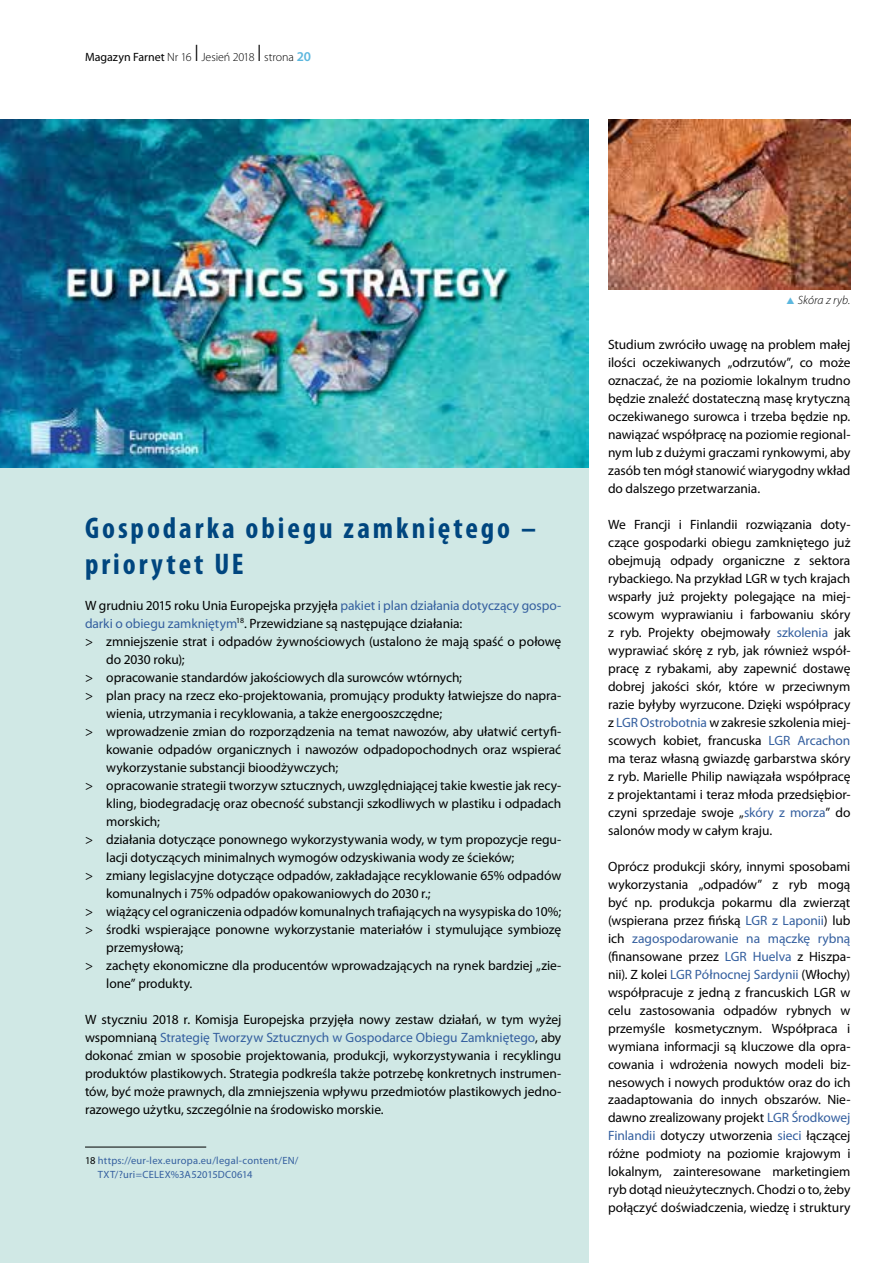
<style>
.page{position:relative;width:893px;height:1263px;background:#fff}
.page>*{position:absolute;margin:0;border:0;box-sizing:border-box;transform-origin:0 0}
.t1{font:700 condensed 30px/36px "Myriad Pro";letter-spacing:.1em;color:#00467f}
.t2{font:13.5px/18px "Myriad Pro";letter-spacing:-.005em;color:#000;text-align:justify}
.t3{font:300 12px "Myriad Pro";letter-spacing:-.005em;color:#000}
.t4{font:italic 300 12px "Myriad Pro";letter-spacing:.01em;color:#000}
.t5{font:10.5px/13.5px "Myriad Pro";letter-spacing:.02em;color:#345f9f}
.s1{font-weight:400}
.s2{font-size:24px}
.s3{font-weight:600;font-size:13.5px;color:#5cb7de}
.s4{color:#345f9f}
.s5{color:#000}
.s6{color:#5cb7de}
</style>
<div class="page">
<div style="left:0;top:119px;width:589px;height:1144px;background:#d0e8e5"></div>
<hr style="left:85px;top:1147px;width:121px;height:1px;background:#000">
<img style="left:0;top:119px;width:589px;height:348px">
<img style="left:608px;top:119px;width:242px;height:170px">
<p class="t3" style="left:85px;top:50px;width:228px"><span class="s1">Magazyn Farnet</span> Nr 16 <span class="s2">I</span> Jesień 2018 <span class="s2">I</span> strona <span class="s3">20</span></p>
<h1 class="t1" style="left:85px;top:509px;width:452px">Gospodarka obiegu zamkniętego – priorytet UE</h1>
<p class="t2" style="left:85px;top:596px;width:478px">W grudniu 2015 roku Unia Europejska przyjęła <span class="s4">pakiet i plan działania dotyczący gospo-</span></p>
<p class="t2" style="left:85px;top:614px;width:379px"><span class="s4">darki o obiegu zamkniętym</span><sup>18</sup>. Przewidziane są następujące działania:</p>
<p class="t2" style="left:85px;top:632px;width:478px">&gt; zmniejszenie strat i odpadów żywnościowych (ustalono że mają spaść o połowę</p>
<p class="t2" style="left:106px;top:650px;width:80px">do 2030 roku);</p>
<p class="t2" style="left:85px;top:668px;width:378px">&gt; opracowanie standardów jakościowych dla surowców wtórnych;</p>
<p class="t2" style="left:85px;top:686px;width:478px">&gt; plan pracy na rzecz eko-projektowania, promujący produkty łatwiejsze do napra-</p>
<p class="t2" style="left:106px;top:704px;width:337px">wienia, utrzymania i recyklowania, a także energooszczędne;</p>
<p class="t2" style="left:85px;top:722px;width:478px">&gt; wprowadzenie zmian do rozporządzenia na temat nawozów, aby ułatwić certyfi-</p>
<p class="t2" style="left:106px;top:740px;width:456px">kowanie odpadów organicznych i nawozów odpadopochodnych oraz wspierać</p>
<p class="t2" style="left:106px;top:758px;width:233px">wykorzystanie substancji bioodżywczych;</p>
<p class="t2" style="left:85px;top:776px;width:478px">&gt; opracowanie strategii tworzyw sztucznych, uwzględniającej takie kwestie jak recy-</p>
<p class="t2" style="left:106px;top:794px;width:456px">kling, biodegradację oraz obecność substancji szkodliwych w plastiku i odpadach</p>
<p class="t2" style="left:106px;top:812px;width:55px">morskich;</p>
<p class="t2" style="left:85px;top:830px;width:478px">&gt; działania dotyczące ponownego wykorzystywania wody, w tym propozycje regu-</p>
<p class="t2" style="left:106px;top:848px;width:409px">lacji dotyczących minimalnych wymogów odzyskiwania wody ze ścieków;</p>
<p class="t2" style="left:85px;top:866px;width:478px">&gt; zmiany legislacyjne dotyczące odpadów, zakładające recyklowanie 65% odpadów</p>
<p class="t2" style="left:106px;top:884px;width:326px">komunalnych i 75% odpadów opakowaniowych do 2030 r.;</p>
<p class="t2" style="left:85px;top:902px;width:478px">&gt; wiążący cel ograniczenia odpadów komunalnych trafiających na wysypiska do 10%;</p>
<p class="t2" style="left:85px;top:920px;width:478px">&gt; środki wspierające ponowne wykorzystanie materiałów i stymulujące symbiozę</p>
<p class="t2" style="left:106px;top:938px;width:79px">przemysłową;</p>
<p class="t2" style="left:85px;top:956px;width:478px">&gt; zachęty ekonomiczne dla producentów wprowadzających na rynek bardziej „zie-</p>
<p class="t2" style="left:106px;top:974px;width:88px">lone” produkty.</p>
<p class="t2" style="left:85px;top:1010px;width:478px">W styczniu 2018 r. Komisja Europejska przyjęła nowy zestaw działań, w tym wyżej wspomnianą <span class="s4">Strategię Tworzyw Sztucznych w Gospodarce Obiegu Zamkniętego</span>, aby dokonać zmian w sposobie projektowania, produkcji, wykorzystywania i recyklingu produktów plastikowych. Strategia podkreśla także potrzebę konkretnych instrumen&shy;tów, być może prawnych, dla zmniejszenia wpływu przedmiotów plastikowych jedno&shy;razowego użytku, szczególnie na środowisko morskie.</p>
<p class="t5" style="left:98px;top:1154px;width:202px;text-indent:-13px"><span class="s5">18</span> https://eur-lex.europa.eu/legal-content/EN/<br>TXT/?uri=CELEX%3A52015DC0614</p>
<p class="t4" style="left:786px;top:294px;width:66px"><span class="s6">▲</span> Skóra z ryb.</p>
<p class="t2" style="left:608px;top:335px;width:244px">Studium zwróciło uwagę na problem małej ilości oczekiwanych „odrzutów”, co może oznaczać, że na poziomie lokalnym trudno będzie znaleźć dostateczną masę krytyczną oczekiwanego surowca i trzeba będzie np. nawiązać współpracę na poziomie regional&shy;nym lub z dużymi graczami rynkowymi, aby zasób ten mógł stanowić wiarygodny wkład do dalszego przetwarzania.</p>
<p class="t2" style="left:608px;top:515px;width:244px">We Francji i Finlandii rozwiązania doty&shy;czące gospodarki obiegu zamkniętego już obejmują odpady organiczne z sektora rybackiego. Na przykład LGR w tych krajach wsparły już projekty polegające na miej&shy;scowym wyprawianiu i farbowaniu skóry z ryb. Projekty obejmowały <span class="s4">szkolenia</span> jak wyprawiać skórę z ryb, jak również współ&shy;pracę z rybakami, aby zapewnić dostawę dobrej jakości skór, które w przeciwnym razie byłyby wyrzucone. Dzięki współpracy z <span class="s4">LGR Ostrobotnia</span> w zakresie szkolenia miej&shy;scowych kobiet, francuska <span class="s4">LGR Arcachon </span>ma teraz własną gwiazdę garbarstwa skóry z ryb. Marielle Philip nawiązała współpracę z projektantami i teraz młoda przedsiębior&shy;czyni sprzedaje swoje „<span class="s4">skóry z morza</span>” do salonów mody w całym kraju.</p>
<p class="t2" style="left:608px;top:857px;width:244px">Oprócz produkcji skóry, innymi sposobami wykorzystania „odpadów” z ryb mogą być np. produkcja pokarmu dla zwierząt (wspierana przez fińską <span class="s4">LGR z Laponii</span>) lub ich <span class="s4">zagospodarowanie na mączkę rybną </span>(finansowane przez <span class="s4">LGR Huelva</span> z Hiszpa&shy;nii). Z kolei <span class="s4">LGR Północnej Sardynii</span> (Włochy) współpracuje z jedną z francuskich LGR w celu zastosowania odpadów rybnych w przemyśle kosmetycznym. Współpraca i wymiana informacji są kluczowe dla opra&shy;cowania i wdrożenia nowych modeli biz&shy;nesowych i nowych produktów oraz do ich zaadaptowania do innych obszarów. Nie&shy;dawno zrealizowany projekt <span class="s4">LGR Środkowej Finlandii</span> dotyczy utworzenia <span class="s4">sieci</span> łączącej różne podmioty na poziomie krajowym i lokalnym, zainteresowane marketingiem ryb dotąd nieużytecznych. Chodzi o to, żeby połączyć doświadczenia, wiedzę i struktury</p>
</div>
